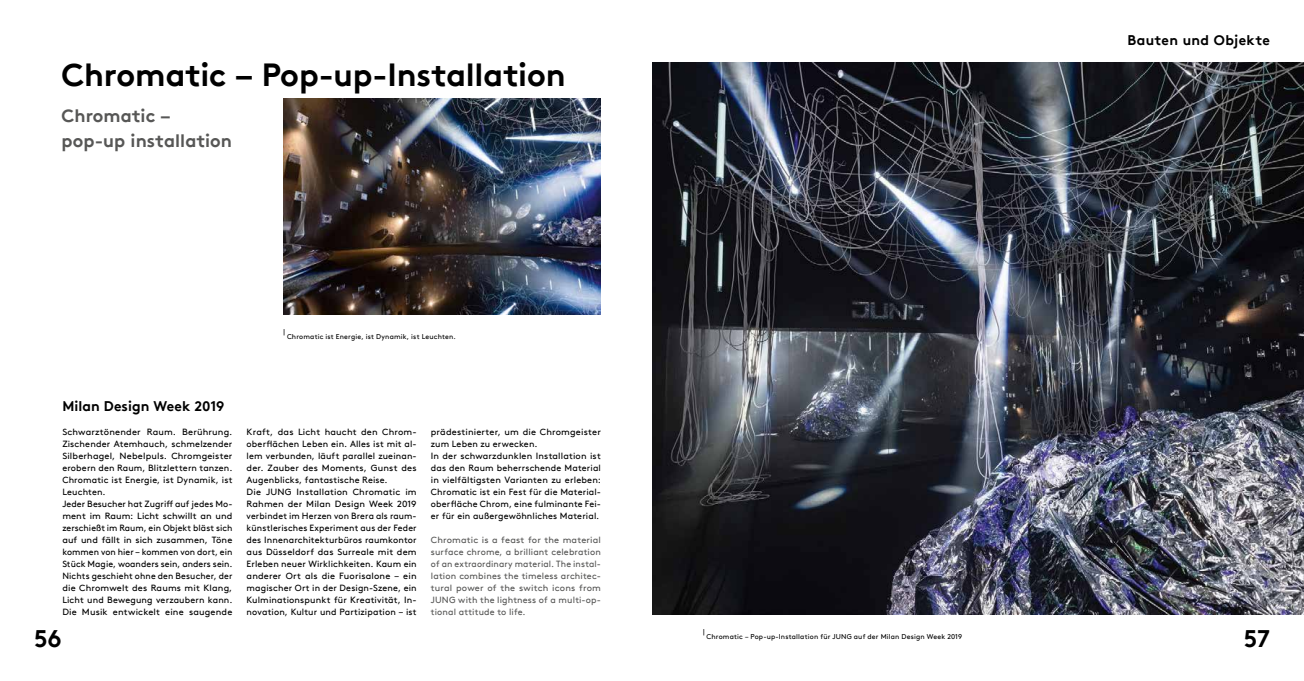
<style>
.page{position:relative;width:1304px;height:681px;background:#fff}
.page>*{position:absolute;margin:0;border:0;box-sizing:border-box;transform-origin:0 0}
.t1{font:700 32px "BDIA Brown TT";letter-spacing:-.005em;color:#000}
.t2{font:700 24px "BDIA Brown TT";color:#000}
.t3{font:700 18px/24px "BDIA Brown TT";color:#575756}
.t4{font:700 14px "BDIA Brown TT";letter-spacing:.01em;color:#000}
.t5{font:9px/12px "BDIA Brown TT";letter-spacing:.015em;color:#000}
.t6{font:9px/12px "BDIA Brown TT";letter-spacing:.015em;color:#575756;text-align:justify}
.t7{font:7px "BDIA Brown TT";letter-spacing:.025em;color:#000}
</style>
<div class="page">
<img style="left:652px;top:62px;width:652px;height:552px">
<img style="left:283px;top:98px;width:318px;height:216px">
<h1 class="t1" style="left:62px;top:56px;width:506px">Chromatic – Pop-up-Installation</h1>
<h3 class="t3" style="left:62px;top:104px;width:172px">Chromatic – pop-up installation</h3>
<p class="t7" style="left:283px;top:327px;width:3px">|</p>
<p class="t7" style="left:287px;top:332px;width:170px">Chromatic ist Energie, ist Dynamik, ist Leuchten.</p>
<h3 class="t4" style="left:62px;top:397px;width:163px">Milan Design Week 2019</h3>
<p class="t5" style="left:62px;top:425px;width:172px">Schwarztönender Raum. Berührung.<br>Zischender Atemhauch, schmelzender Silberhagel, Nebelpuls. Chromgeister erobern den Raum, Blitzlettern tanzen.<br>Chromatic ist Energie, ist Dynamik, ist Leuchten.<br>Jeder Besucher hat Zugriff auf jedes Mo&shy;ment im Raum: Licht schwillt an und zerschießt im Raum, ein Objekt bläst sich auf und fällt in sich zusammen, Töne kommen von hier – kommen von dort, ein Stück Magie, woanders sein, anders sein.<br>Nichts geschieht ohne den Besucher, der die Chromwelt des Raums mit Klang, Licht und Bewegung verzaubern kann.<br>Die Musik entwickelt eine saugende</p>
<p class="t5" style="left:247px;top:425px;width:172px">Kraft, das Licht haucht den Chrom&shy;oberflächen Leben ein. Alles ist mit al&shy;lem verbunden, läuft parallel zueinan&shy;der. Zauber des Moments, Gunst des Augenblicks, fantastische Reise.<br>Die JUNG Installation Chromatic im Rahmen der Milan Design Week 2019 verbindet im Herzen von Brera als raum&shy;künstlerisches Experiment aus der Feder des Innenarchitekturbüros raumkontor aus Düsseldorf das Surreale mit dem Erleben neuer Wirklichkeiten. Kaum ein anderer Ort als die Fuorisalone – ein magischer Ort in der Design-Szene, ein Kulminationspunkt für Kreativität, In&shy;novation, Kultur und Partizipation – ist</p>
<p class="t5" style="left:431px;top:425px;width:172px">prädestinierter, um die Chromgeister zum Leben zu erwecken.<br>In der schwarzdunklen Installation ist das den Raum beherrschende Material in vielfältigsten Varianten zu erleben:<br>Chromatic ist ein Fest für die Material&shy;oberfläche Chrom, eine fulminante Fei&shy;er für ein außergewöhnliches Material.</p>
<p class="t6" style="left:431px;top:533px;width:172px">Chromatic is a feast for the material surface chrome, a brilliant celebration of an extraordinary material. The instal&shy;lation combines the timeless architec&shy;tural power of the switch icons from JUNG with the lightness of a multi-op&shy;tional attitude to life.</p>
<h3 class="t4" style="left:1128px;top:31px;width:144px">Bauten und Objekte</h3>
<p class="t7" style="left:703px;top:627px;width:3px">|</p>
<h2 class="t2" style="left:34px;top:623px;width:29px">56</h2>
<h2 class="t2" style="left:1244px;top:623px;width:28px">57</h2>
<p class="t7" style="left:707px;top:632px;width:257px">Chromatic – Pop-up-Installation für JUNG auf der Milan Design Week 2019</p>
</div>
